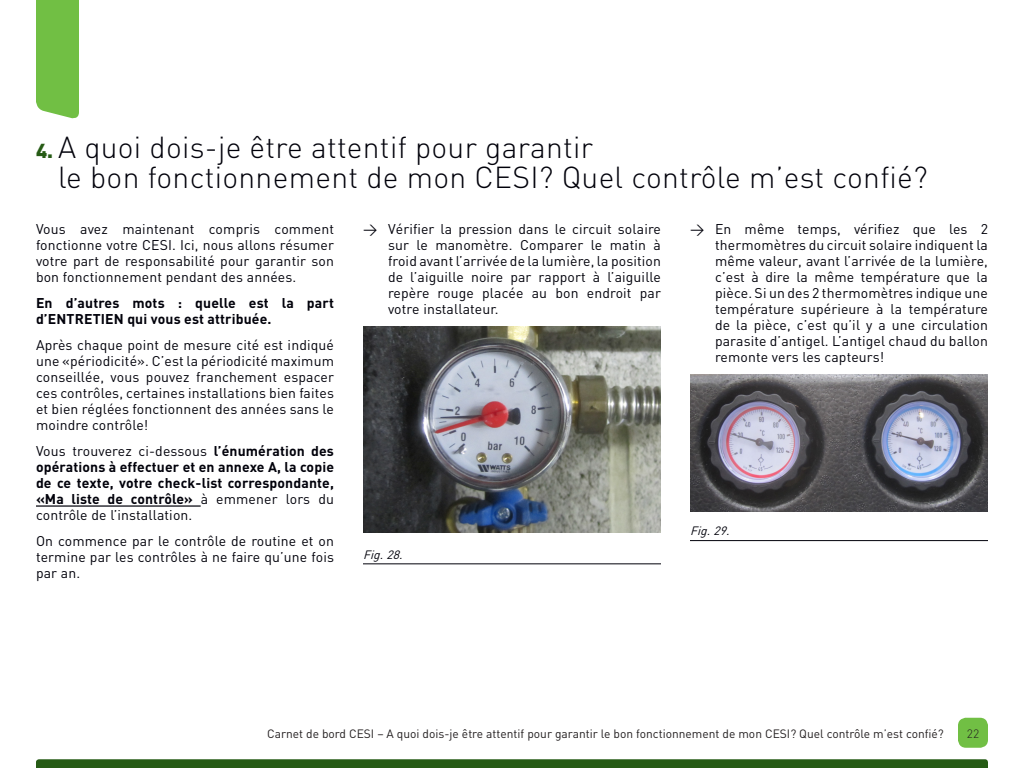
<style>
.page{position:relative;width:1024px;height:768px;background:#fff}
.page>*{position:absolute;margin:0;border:0;box-sizing:border-box;transform-origin:0 0}
.t1{font:300 30px/30px "DIN";letter-spacing:.01em;color:#00000a}
.B1{font:14px/16px "DIN";letter-spacing:.01em;color:#00000a;text-align:justify}
.B1-2{font:700 14px/16px "DIN";letter-spacing:.01em;color:#00000a;text-align:justify}
.B1-Bold{font:700 14px/16px "DIN";letter-spacing:.01em;color:#00000a}
.t2{font:12px "DIN";color:#231f20}
.Légende{font:italic 12px "DIN";color:#00000a}
.t3{font:300 12px "DIN";color:#231f20}
.s1{font-weight:900;font-size:20px;color:#265b15}
.s2{font-weight:400}
</style>
<div class="page">
<div style="left:958px;top:718px;width:30px;height:30px;background:#71bf44;border-radius:8px"></div>
<svg style="left:36px;top:759px;width:952px;height:9px;background:#2c5f1c"></svg>
<hr style="left:36px;top:505px;width:165px;height:2px;background:#00000a">
<hr style="left:363px;top:564px;width:298px;height:1px;background:#00000a">
<img style="left:363px;top:327px;width:298px;height:206px">
<hr style="left:690px;top:540px;width:298px;height:1px;background:#00000a">
<img style="left:690px;top:375px;width:298px;height:137px">
<div style="left:36px;top:0;width:43px;height:119px;background:#71bf44"></div>
<p class="t1" style="left:58px;top:132px;width:871px;text-indent:-22px"><span class="s1">4.</span> A quoi dois-je être attentif pour garantir<br>le bon fonctionnement de mon CESI? Quel contrôle m’est confié?</p>
<p class="B1" style="left:36px;top:221px;width:300px">Vous avez maintenant compris comment fonctionne votre CESI. Ici, nous allons résumer votre part de responsabilité pour garantir son bon fonctionnement pendant des années.</p>
<p class="B1-Bold" style="left:36px;top:294px;width:300px">En d’autres mots : quelle est la part d’ENTRETIEN qui vous est attribuée.</p>
<p class="B1" style="left:36px;top:337px;width:300px">Après chaque point de mesure cité est indiqué une «périodicité». C’est la périodicité maximum conseillée, vous pouvez franchement espacer ces contrôles, certaines installations bien faites et bien réglées fonctionnent des années sans le moindre contrôle!</p>
<p class="B1-2" style="left:36px;top:442px;width:300px"><span class="s2">Vous trouverez ci-dessous</span> l’énumération des opérations à effectuer et en annexe A, la copie de ce texte, votre check-list correspondante, «Ma liste de contrôle» <span class="s2">à emmener lors du contrôle de l’installation.</span></p>
<p class="B1" style="left:36px;top:533px;width:300px">On commence par le contrôle de routine et on termine par les contrôles à ne faire qu’une fois par an.</p>
<p class="B1" style="left:388px;top:221px;width:275px;text-indent:-25px">&gt; Vérifier la pression dans le circuit solaire sur le manomètre. Comparer le matin à froid avant l’arrivée de la lumière, la position de l’aiguille noire par rapport à l’aiguille repère rouge placée au bon endroit par votre installateur.</p>
<p class="B1" style="left:715px;top:221px;width:275px;text-indent:-25px">&gt; En même temps, vérifiez que les 2 thermomètres du circuit solaire indiquent la même valeur, avant l’arrivée de la lumière, c’est à dire la même température que la pièce. Si un des 2 thermomètres indique une température supérieure à la température de la pièce, c’est qu’il y a une circulation parasite d’antigel. L’antigel chaud du ballon remonte vers les capteurs!</p>
<p class="Légende" style="left:690px;top:524px;width:45px">Fig.29.</p>
<p class="Légende" style="left:363px;top:547px;width:45px">Fig.28.</p>
<p class="t2" style="left:267px;top:726px;width:678px">Carnet de bord CESI – A quoi dois-je être attentif pour garantir le bon fonctionnement de mon CESI? Quel contrôle m’est confié?</p>
<p class="t3" style="left:967px;top:726px;width:14px">22</p>
</div>
